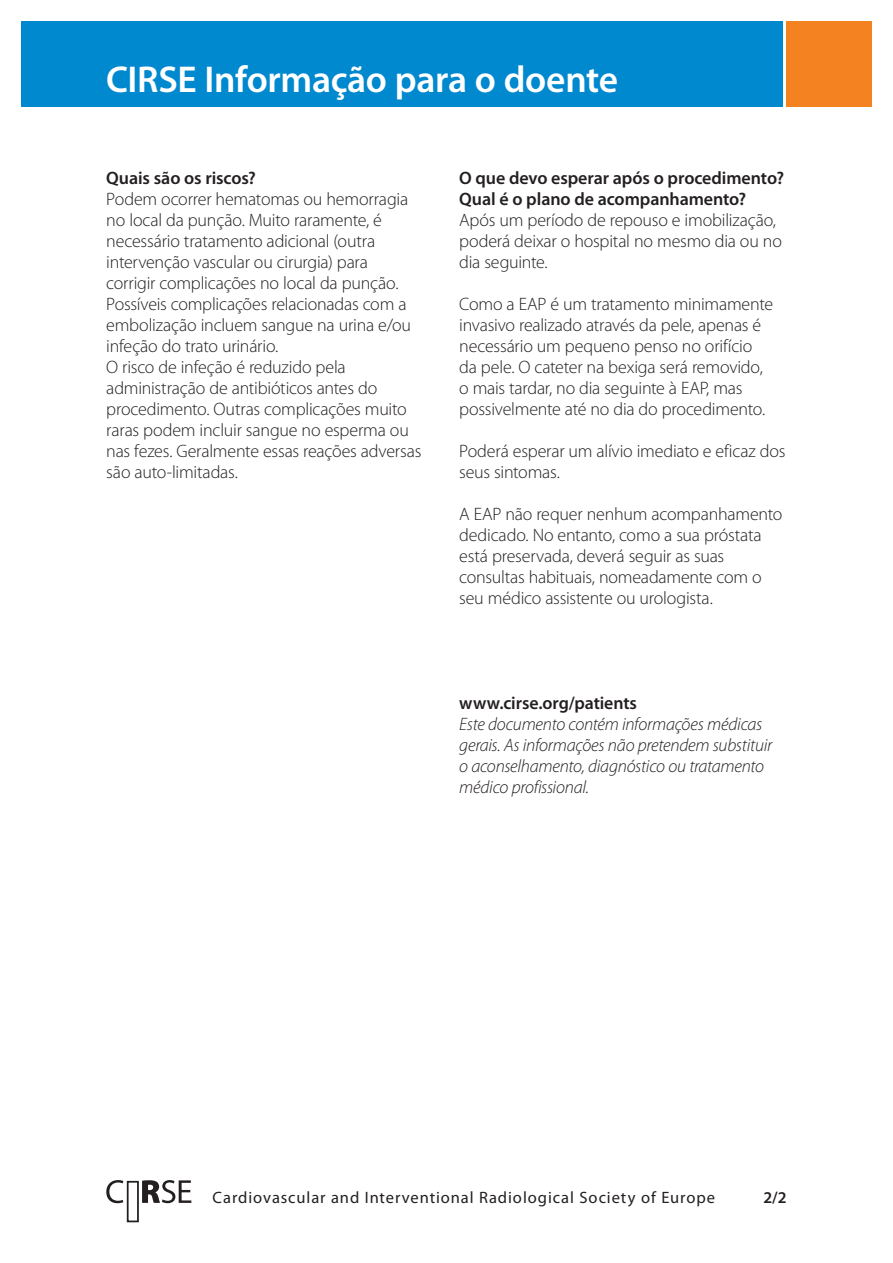
<style>
.page{position:relative;width:893px;height:1263px;background:#fff}
.page>*{position:absolute;margin:0;border:0;box-sizing:border-box;transform-origin:0 0}
.t1{font:600 37.5px "Myriad Pro";letter-spacing:-.01em;color:#fff}
.t2{font:300 18px/21px "Myriad Pro";letter-spacing:-.015em;color:#231f20}
.t3{font:italic 300 18px/21px "Myriad Pro";letter-spacing:-.015em;color:#231f20}
.t4{font:600 18px/21px "Myriad Pro";letter-spacing:-.005em;color:#231f20}
.t5{font:16.5px "Myriad Pro";letter-spacing:.055em;color:#231f20}
.t6{font:600 16.5px "Myriad Pro";color:#231f20}
</style>
<div class="page">
<div style="left:127px;top:1181px;width:12px;height:41px;background:#fff;border:2px solid #231f20"></div>
<svg style="left:106px;top:1180px;width:85px;height:23px"></svg>
<div style="left:21px;top:21px;width:761px;height:85px;background:#0089cf"></div>
<div style="left:787px;top:21px;width:85px;height:85px;background:#f58220"></div>
<h1 class="t1" style="left:106px;top:59px;width:513px">CIRSE Informação para o doente</h1>
<p class="t4" style="left:106px;top:167px;width:151px">Quais são os riscos?</p>
<p class="t2" style="left:106px;top:188px;width:317px">Podem ocorrer hematomas ou hemorragia no local da punção. Muito raramente, é necessário tratamento adicional (outra intervenção vascular ou cirurgia) para corrigir complicações no local da punção.<br>Possíveis complicações relacionadas com a embolização incluem sangue na urina e/ou infeção do trato urinário.<br>O risco de infeção é reduzido pela administração de antibióticos antes do procedimento. Outras complicações muito raras podem incluir sangue no esperma ou nas fezes. Geralmente essas reações adversas são auto-limitadas.</p>
<p class="t4" style="left:459px;top:167px;width:326px">O que devo esperar após o procedimento?<br>Qual é o plano de acompanhamento?</p>
<p class="t2" style="left:459px;top:209px;width:324px">Após um período de repouso e imobilização, poderá deixar o hospital no mesmo dia ou no dia seguinte.</p>
<p class="t2" style="left:459px;top:293px;width:315px">Como a EAP é um tratamento minimamente invasivo realizado através da pele, apenas é necessário um pequeno penso no orifício da pele. O cateter na bexiga será removido, o mais tardar, no dia seguinte à EAP, mas possivelmente até no dia do procedimento.</p>
<p class="t2" style="left:459px;top:441px;width:328px">Poderá esperar um alívio imediato e eficaz dos seus sintomas.</p>
<p class="t2" style="left:459px;top:504px;width:325px">A EAP não requer nenhum acompanhamento dedicado. No entanto, como a sua próstata está preservada, deverá seguir as suas consultas habituais, nomeadamente com o seu médico assistente ou urologista.</p>
<p class="t4" style="left:459px;top:692px;width:179px">www.cirse.org/patients</p>
<p class="t3" style="left:459px;top:714px;width:315px">Este documento contém informações médicas gerais. As informações não pretendem substituir o aconselhamento, diagnóstico ou tratamento médico profissional.</p>
<p class="t5" style="left:213px;top:1188px;width:504px">Cardiovascular and Interventional Radiological Society of Europe</p>
<p class="t6" style="left:763px;top:1188px;width:25px">2/2</p>
</div>
